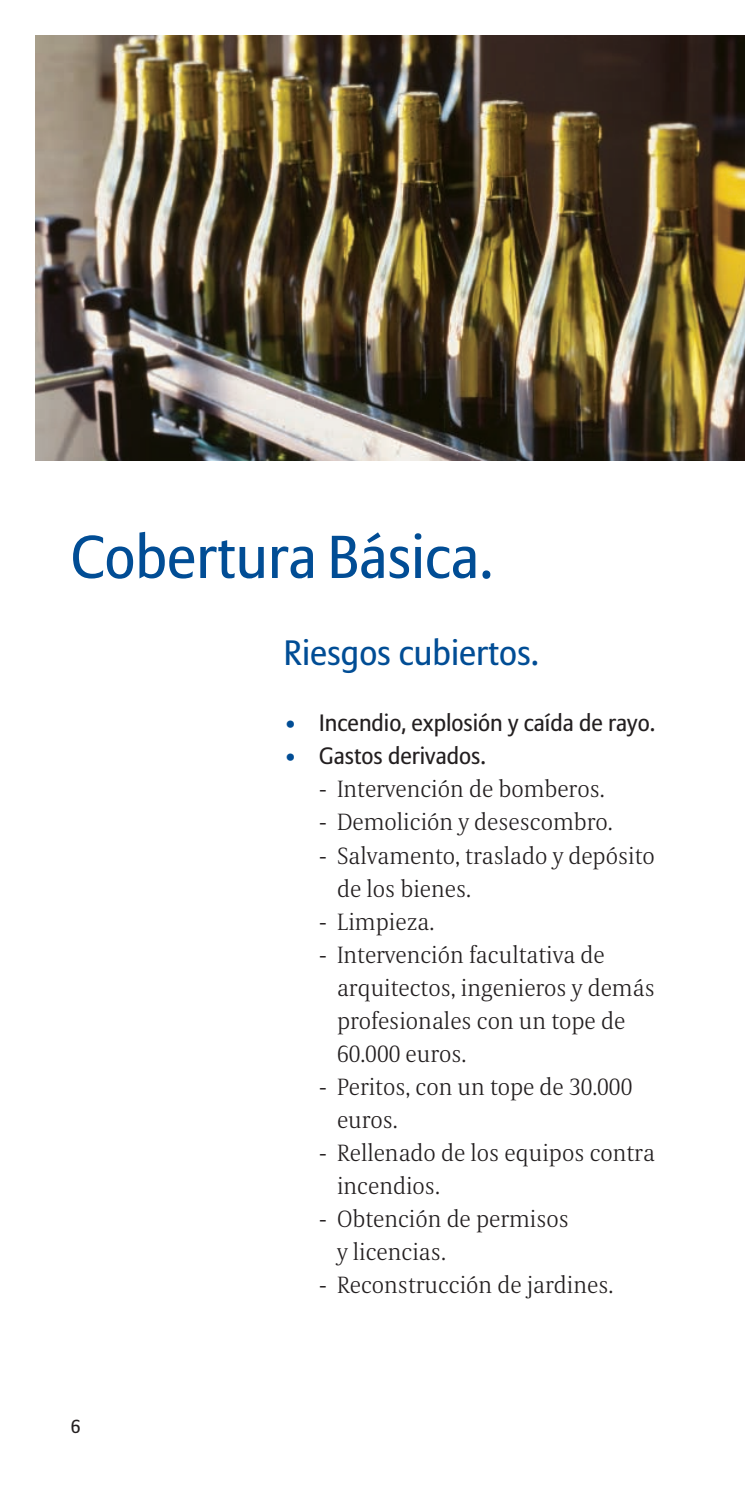
<style>
.page{position:relative;width:745px;height:1489px;background:#fff}
.page>*{position:absolute;margin:0;border:0;box-sizing:border-box;transform-origin:0 0}
.t1{font:60px "Allianz Sans";color:#014d95}
.t2{font:35px "Allianz Sans";color:#014d95}
.t3{font:300 23.5px/33px "Allianz Serif";color:#231f20}
.t4{font:23.5px "Allianz Sans";color:#231f20}
.t5{font:18.75px "Allianz Sans";color:#231f20}
.s1{font-weight:700;color:#014d95}
</style>
<div class="page">
<img style="left:35px;top:35px;width:709px;height:426px">
<h1 class="t1" style="left:71px;top:522px;width:424px">Cobertura Básica.</h1>
<p class="t5" style="left:71px;top:1414px;width:11px">6</p>
<h2 class="t2" style="left:283px;top:632px;width:257px">Riesgos cubiertos.</h2>
<p class="t4" style="left:283px;top:709px;width:373px"><span class="s1">•</span> Incendio, explosión y caída de rayo.</p>
<p class="t4" style="left:283px;top:742px;width:203px"><span class="s1">•</span> Gastos derivados.</p>
<p class="t3" style="left:319px;top:772px;width:287px">- Intervención de bomberos.</p>
<p class="t3" style="left:319px;top:805px;width:295px">- Demolición y desescombro.</p>
<p class="t3" style="left:337px;top:838px;width:319px;text-indent:-18px">- Salvamento, traslado y depósito de los bienes.</p>
<p class="t3" style="left:319px;top:905px;width:116px">- Limpieza.</p>
<p class="t3" style="left:337px;top:938px;width:319px;text-indent:-18px">- Intervención facultativa de arquitectos, ingenieros y demás profesionales con un tope de<br>60.000 euros.</p>
<p class="t3" style="left:337px;top:1070px;width:297px;text-indent:-18px">- Peritos, con un tope de 30.000 euros.</p>
<p class="t3" style="left:337px;top:1136px;width:319px;text-indent:-18px">- Rellenado de los equipos contra incendios.</p>
<p class="t3" style="left:337px;top:1202px;width:233px;text-indent:-18px">- Obtención de permisos y licencias.</p>
<p class="t3" style="left:319px;top:1268px;width:295px">- Reconstrucción de jardines.</p>
</div>
